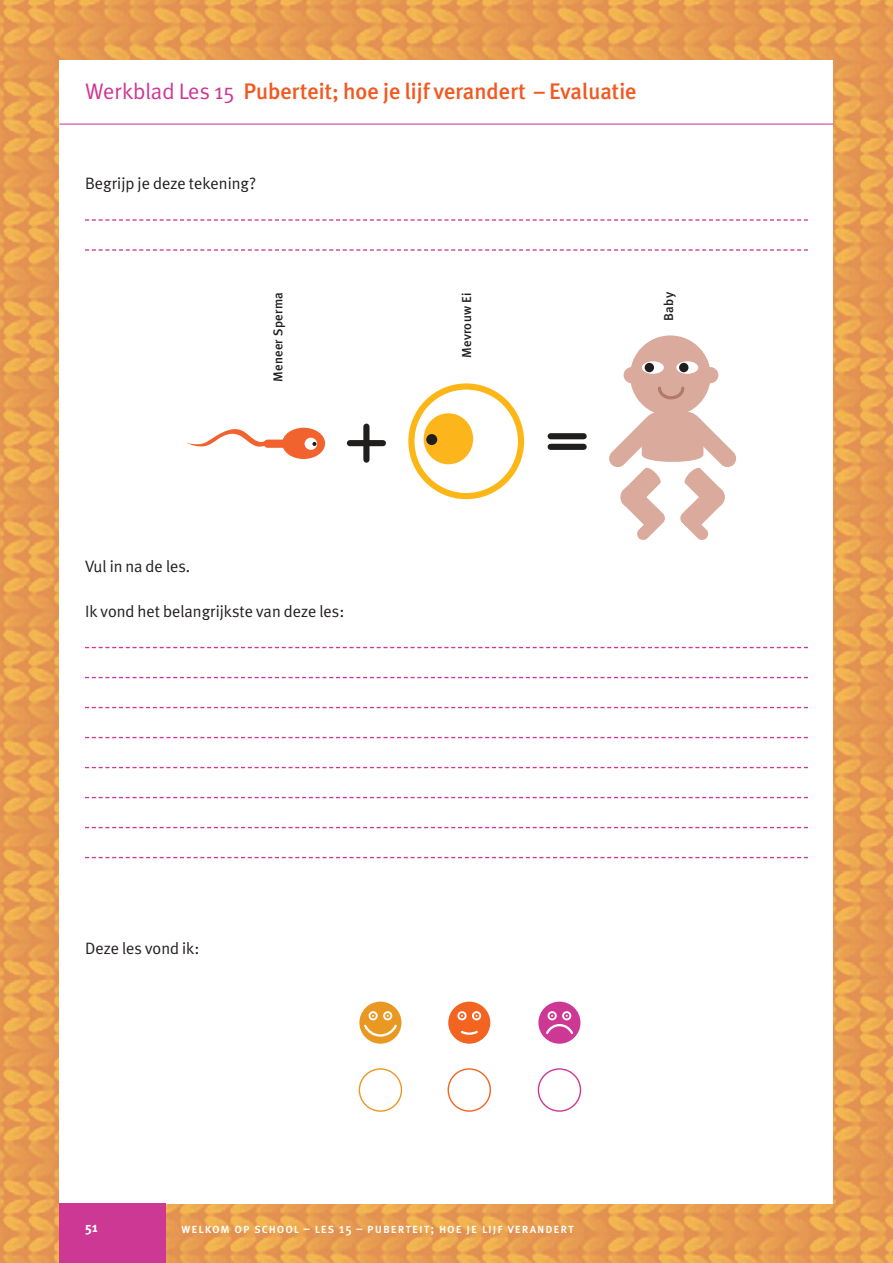
<style>
.page{position:relative;width:893px;height:1263px;background:#fff}
.page>*{position:absolute;margin:0;border:0;box-sizing:border-box;transform-origin:0 0}
.t1{font:500 22.5px "Meta Plus";color:#f15921}
.t2{font:16.5px "Meta Plus Normal";color:#231f20}
.t3{font:700 13.8px "Meta Plus";color:#fff}
.t4{font:13.5px "Meta Plus Medium Caps";letter-spacing:.075em;color:#fff;scale:.93 1}
.t5{font:500 12.9px "Meta Plus";letter-spacing:.02em;color:#231f20}
.s1{font-family:"Meta Plus Normal";font-weight:400;color:#ce3895}
.s2{font-family:"Meta Plus";font-weight:500}
</style>
<div class="page">
<img style="left:0;top:0;width:893px;height:1263px">
<div style="left:60px;top:60px;width:773px;height:1143px;background:#fff"></div>
<svg style="left:85px;top:219px;width:723px;height:2px"></svg>
<svg style="left:85px;top:249px;width:723px;height:2px"></svg>
<svg style="left:85px;top:647px;width:723px;height:1px"></svg>
<svg style="left:85px;top:677px;width:723px;height:1px"></svg>
<svg style="left:85px;top:707px;width:723px;height:1px"></svg>
<svg style="left:85px;top:737px;width:723px;height:1px"></svg>
<svg style="left:85px;top:767px;width:723px;height:1px"></svg>
<svg style="left:85px;top:797px;width:723px;height:1px"></svg>
<svg style="left:85px;top:827px;width:723px;height:1px"></svg>
<svg style="left:85px;top:857px;width:723px;height:1px"></svg>
<hr style="left:60px;top:124px;width:773px;height:1px;background:#ce3895">
<div style="left:60px;top:1203px;width:106px;height:60px;background:#ce3895"></div>
<div style="left:359px;top:1002px;width:42px;height:42px;background:#e99822;border-radius:50%"></div>
<svg style="left:362px;top:1024px;width:37px;height:14px"></svg>
<div style="left:369px;top:1011px;width:9px;height:9px;border:2px solid #fff;border-radius:50%"></div>
<div style="left:383px;top:1011px;width:9px;height:9px;border:2px solid #fff;border-radius:50%"></div>
<div style="left:538px;top:1002px;width:42px;height:42px;background:#ce3895;border-radius:50%"></div>
<div style="left:548px;top:1011px;width:9px;height:9px;border:2px solid #fff;border-radius:50%"></div>
<div style="left:562px;top:1011px;width:9px;height:9px;border:2px solid #fff;border-radius:50%"></div>
<svg style="left:546px;top:1024px;width:27px;height:10px"></svg>
<div style="left:448px;top:1002px;width:42px;height:42px;background:#f36421;border-radius:50%"></div>
<div style="left:359px;top:1068px;width:43px;height:44px;border:1px solid #e99822;border-radius:50%"></div>
<div style="left:538px;top:1068px;width:43px;height:44px;border:1px solid #ce3895;border-radius:50%"></div>
<div style="left:448px;top:1068px;width:43px;height:44px;border:1px solid #f36421;border-radius:50%"></div>
<div style="left:457px;top:1011px;width:10px;height:9px;border:2px solid #fff;border-radius:50%"></div>
<div style="left:472px;top:1011px;width:9px;height:9px;border:2px solid #fff;border-radius:50%"></div>
<svg style="left:460px;top:1030px;width:18px;height:5px"></svg>
<div style="left:406px;top:381px;width:121px;height:121px;border:11px solid #fff;border-radius:50%"></div>
<svg style="left:369px;top:427px;width:1px;height:33px"></svg>
<svg style="left:350px;top:438px;width:33px;height:11px"></svg>
<svg style="left:551px;top:443px;width:33px;height:1px"></svg>
<svg style="left:551px;top:439px;width:33px;height:1px"></svg>
<div style="left:411px;top:386px;width:110px;height:110px;background:#fff;border-radius:50%"></div>
<div style="left:408px;top:383px;width:116px;height:116px;border:6px solid #fcb615;border-radius:50%"></div>
<div style="left:424px;top:413px;width:49px;height:51px;background:#fcb61c;border-radius:50%"></div>
<svg style="left:609px;top:335px;width:127px;height:205px"></svg>
<div style="left:426px;top:434px;width:11px;height:11px;background:#211e1e;border-radius:50%"></div>
<svg style="left:186px;top:427px;width:140px;height:32px"></svg>
<div style="left:363px;top:427px;width:6px;height:33px;background:#211e1e"></div>
<div style="left:350px;top:440px;width:33px;height:6px;background:#211e1e"></div>
<div style="left:551px;top:444px;width:33px;height:6px;background:#211e1e"></div>
<div style="left:551px;top:433px;width:33px;height:6px;background:#211e1e"></div>
<h1 class="t1" style="left:85px;top:78px;width:553px"><span class="s1">Werkblad Les 15</span> Puberteit; hoe je lijf verandert – Evaluatie</h1>
<p class="t2" style="left:85px;top:174px;width:173px">Begrijp je deze tekening?</p>
<p class="t5" style="left:271px;top:382px;width:91px;rotate:-90deg">Meneer Sperma</p>
<p class="t5" style="left:459px;top:358px;width:67px;rotate:-90deg">Mevrouw Ei</p>
<p class="t5" style="left:661px;top:321px;width:30px;rotate:-90deg">Baby</p>
<p class="t2" style="left:85px;top:556px;width:107px">Vul in na de les.</p>
<p class="t2" style="left:85px;top:601px;width:261px">Ik vond het belangrijkste van deze les:</p>
<p class="t2" style="left:85px;top:939px;width:116px">Deze les vond ik:</p>
<p class="t3" style="left:85px;top:1219px;width:14px">51</p>
<p class="t4" style="left:181px;top:1220px;width:424px">welkom op school – les <span class="s2">15</span> – puberteit; hoe je lijf verandert</p>
</div>
